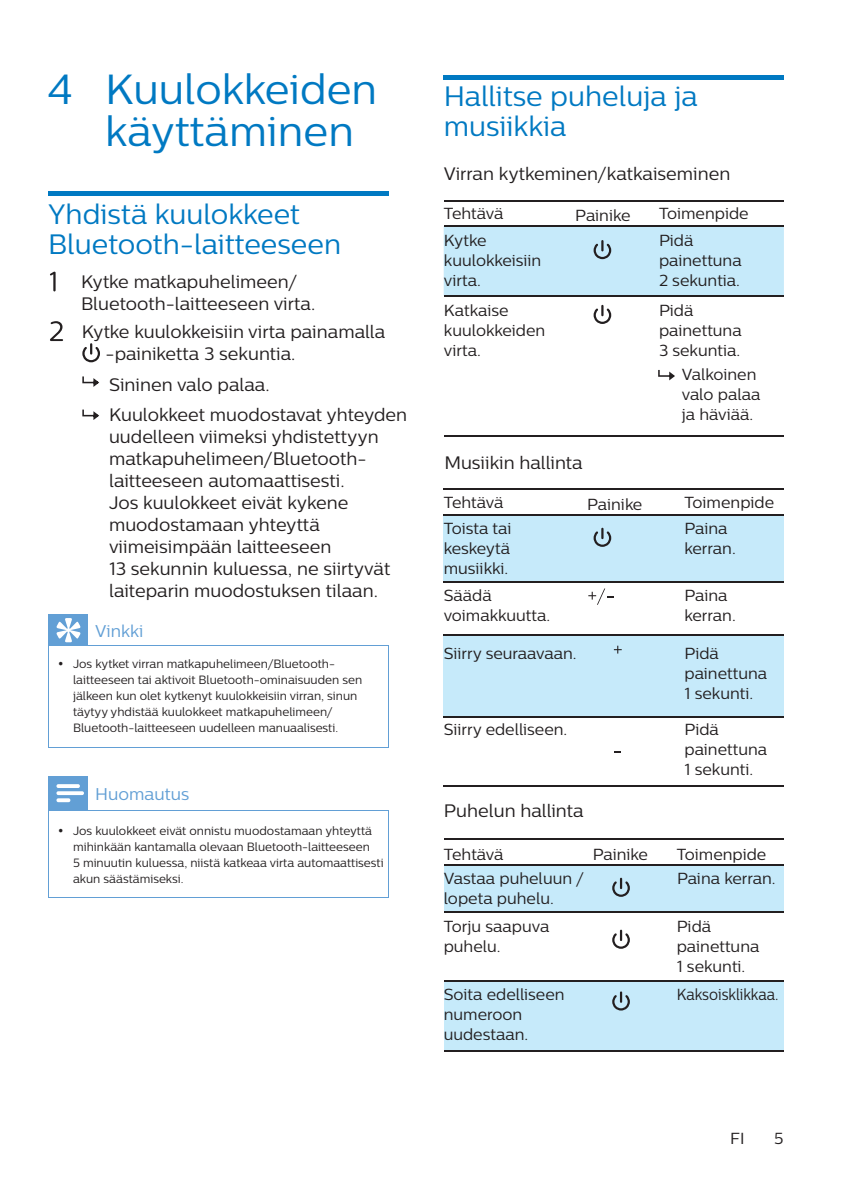
<style>
.page{position:relative;width:842px;height:1191px;background:#fff}
.page>*{position:absolute;margin:0;border:0;box-sizing:border-box;transform-origin:0 0}
.t1{font:42px/42px "Centrale Sans";color:#0079c2}
.t2{font:28px/30px "Centrale Sans";color:#0079c2}
.t3{font:18px/22px "Centrale Sans";color:#231f20}
.t4{font:17px "Centrale Sans";color:#629fd5}
.t5{font:16px/20px "Centrale Sans";color:#231f20}
.t6{font:16px "Centrale Sans";color:#231f20;scale:.89 1}
.t7{font:12px/16px "Centrale Sans";color:#231f20}
</style>
<div class="page">
<hr style="left:48px;top:192px;width:340px;height:4px;background:#0079c2">
<svg style="left:50px;top:272px;width:6px;height:19px"></svg>
<svg style="left:50px;top:321px;width:13px;height:20px"></svg>
<svg style="left:82px;top:376px;width:17px;height:11px"></svg>
<svg style="left:82px;top:409px;width:17px;height:11px"></svg>
<div style="left:49px;top:614px;width:38px;height:31px;background:#629fd5"></div>
<hr style="left:48px;top:645px;width:1px;height:102px;background:#629fd5">
<hr style="left:388px;top:646px;width:1px;height:101px;background:#629fd5">
<hr style="left:48px;top:747px;width:39px;height:1px;background:#629fd5">
<hr style="left:87px;top:747px;width:302px;height:1px;background:#629fd5">
<hr style="left:48px;top:615px;width:1px;height:30px;background:#629fd5">
<hr style="left:48px;top:614px;width:40px;height:1px;background:#629fd5">
<hr style="left:87px;top:615px;width:1px;height:30px;background:#629fd5">
<hr style="left:87px;top:645px;width:302px;height:1px;background:#629fd5">
<svg style="left:57px;top:618px;width:23px;height:24px"></svg>
<div style="left:48px;top:776px;width:39px;height:34px;background:#629fd5"></div>
<hr style="left:48px;top:810px;width:1px;height:87px;background:#629fd5">
<hr style="left:388px;top:810px;width:1px;height:87px;background:#629fd5">
<hr style="left:48px;top:897px;width:39px;height:1px;background:#629fd5">
<hr style="left:87px;top:897px;width:302px;height:1px;background:#629fd5">
<hr style="left:87px;top:776px;width:1px;height:34px;background:#629fd5">
<hr style="left:87px;top:810px;width:302px;height:1px;background:#629fd5">
<svg style="left:56px;top:784px;width:28px;height:18px"></svg>
<hr style="left:444px;top:75px;width:340px;height:4px;background:#0079c2">
<hr style="left:444px;top:200px;width:121px;height:1px;background:#231f20">
<hr style="left:565px;top:200px;width:83px;height:1px;background:#231f20">
<hr style="left:648px;top:200px;width:136px;height:1px;background:#231f20">
<hr style="left:444px;top:436px;width:121px;height:1px;background:#231f20">
<hr style="left:565px;top:436px;width:83px;height:1px;background:#231f20">
<hr style="left:648px;top:436px;width:136px;height:1px;background:#231f20">
<svg style="left:658px;top:370px;width:17px;height:10px"></svg>
<div style="left:674px;top:635px;width:110px;height:81px;background:#c6eafa"></div>
<div style="left:577px;top:635px;width:97px;height:81px;background:#c6eafa"></div>
<div style="left:444px;top:635px;width:133px;height:81px;background:#c6eafa"></div>
<div style="left:674px;top:515px;width:110px;height:68px;background:#c6eafa"></div>
<div style="left:577px;top:515px;width:97px;height:68px;background:#c6eafa"></div>
<div style="left:444px;top:515px;width:133px;height:68px;background:#c6eafa"></div>
<hr style="left:444px;top:489px;width:133px;height:1px;background:#231f20">
<hr style="left:577px;top:489px;width:97px;height:1px;background:#231f20">
<hr style="left:674px;top:489px;width:110px;height:1px;background:#231f20">
<hr style="left:444px;top:514px;width:133px;height:1px;background:#231f20">
<hr style="left:577px;top:514px;width:97px;height:1px;background:#231f20">
<hr style="left:674px;top:514px;width:110px;height:1px;background:#231f20">
<hr style="left:444px;top:582px;width:133px;height:1px;background:#231f20">
<hr style="left:577px;top:582px;width:97px;height:1px;background:#231f20">
<hr style="left:674px;top:582px;width:110px;height:1px;background:#231f20">
<hr style="left:444px;top:634px;width:133px;height:1px;background:#231f20">
<hr style="left:577px;top:634px;width:97px;height:1px;background:#231f20">
<hr style="left:674px;top:634px;width:110px;height:1px;background:#231f20">
<hr style="left:444px;top:716px;width:133px;height:1px;background:#231f20">
<hr style="left:577px;top:716px;width:97px;height:1px;background:#231f20">
<hr style="left:674px;top:716px;width:110px;height:1px;background:#231f20">
<hr style="left:444px;top:785px;width:133px;height:1px;background:#231f20">
<hr style="left:577px;top:785px;width:97px;height:1px;background:#231f20">
<hr style="left:674px;top:785px;width:110px;height:1px;background:#231f20">
<svg style="left:614px;top:645px;width:8px;height:8px"></svg>
<svg style="left:588px;top:588px;width:26px;height:17px"></svg>
<div style="left:666px;top:981px;width:118px;height:69px;background:#c6eafa"></div>
<div style="left:583px;top:981px;width:83px;height:69px;background:#c6eafa"></div>
<div style="left:444px;top:981px;width:139px;height:69px;background:#c6eafa"></div>
<div style="left:666px;top:865px;width:118px;height:47px;background:#c6eafa"></div>
<div style="left:583px;top:865px;width:83px;height:47px;background:#c6eafa"></div>
<div style="left:444px;top:865px;width:139px;height:47px;background:#c6eafa"></div>
<hr style="left:444px;top:839px;width:139px;height:1px;background:#231f20">
<hr style="left:583px;top:839px;width:83px;height:1px;background:#231f20">
<hr style="left:666px;top:839px;width:118px;height:1px;background:#231f20">
<hr style="left:444px;top:864px;width:139px;height:1px;background:#231f20">
<hr style="left:583px;top:864px;width:83px;height:1px;background:#231f20">
<hr style="left:666px;top:864px;width:118px;height:1px;background:#231f20">
<hr style="left:444px;top:912px;width:139px;height:1px;background:#231f20">
<hr style="left:583px;top:912px;width:83px;height:1px;background:#231f20">
<hr style="left:666px;top:912px;width:118px;height:1px;background:#231f20">
<hr style="left:444px;top:980px;width:139px;height:1px;background:#231f20">
<hr style="left:583px;top:980px;width:83px;height:1px;background:#231f20">
<hr style="left:666px;top:980px;width:118px;height:1px;background:#231f20">
<hr style="left:444px;top:1050px;width:139px;height:1px;background:#231f20">
<hr style="left:583px;top:1050px;width:83px;height:1px;background:#231f20">
<hr style="left:666px;top:1050px;width:118px;height:1px;background:#231f20">
<svg style="left:82px;top:343px;width:18px;height:19px"></svg>
<div style="left:444px;top:226px;width:340px;height:70px;background:#c6eafa"></div>
<svg style="left:594px;top:305px;width:17px;height:19px"></svg>
<svg style="left:594px;top:528px;width:17px;height:19px"></svg>
<svg style="left:612px;top:877px;width:18px;height:20px"></svg>
<svg style="left:612px;top:929px;width:18px;height:19px"></svg>
<svg style="left:612px;top:991px;width:18px;height:19px"></svg>
<h1 class="t1" style="left:105px;top:68px;width:273px;text-indent:-58px">4 Kuulokkeiden käyttäminen</h1>
<h2 class="t2" style="left:48px;top:199px;width:295px">Yhdistä kuulokkeet<br>Bluetooth-laitteeseen</h2>
<p class="t3" style="left:81px;top:271px;width:236px">Kytke matkapuhelimeen/<br>Bluetooth-laitteeseen virta.</p>
<p class="t3" style="left:106px;top:320px;width:281px;text-indent:-24px">Kytke kuulokkeisiin virta painamalla -painiketta 3 sekuntia.</p>
<p class="t3" style="left:109px;top:369px;width:300px;line-height:30.6px">Sininen valo palaa.<br>Kuulokkeet muodostavat yhteyden</p>
<p class="t3" style="left:109px;top:426px;width:283px">uudelleen viimeksi yhdistettyyn matkapuhelimeen/Bluetooth&shy;laitteeseen automaattisesti.<br>Jos kuulokkeet eivät kykene muodostamaan yhteyttä viimeisimpään laitteeseen<br>13 sekunnin kuluessa, ne siirtyvät laiteparin muodostuksen tilaan.</p>
<p class="t4" style="left:95px;top:621px;width:50px">Vinkki</p>
<p class="t7" style="left:73px;top:655px;width:291px;text-indent:-15px">• Jos kytket virran matkapuhelimeen/Bluetooth&shy;laitteeseen tai aktivoit Bluetooth-ominaisuuden sen jälkeen kun olet kytkenyt kuulokkeisiin virran, sinun täytyy yhdistää kuulokkeet matkapuhelimeen/ Bluetooth-laitteeseen uudelleen manuaalisesti.</p>
<p class="t4" style="left:95px;top:783px;width:95px">Huomautus</p>
<p class="t7" style="left:73px;top:822px;width:312px;text-indent:-15px">• Jos kuulokkeet eivät onnistu muodostamaan yhteyttä mihinkään kantamalla olevaan Bluetooth-laitteeseen<br>5 minuutin kuluessa, niistä katkeaa virta automaattisesti akun säästämiseksi.</p>
<h2 class="t2" style="left:444px;top:81px;width:256px">Hallitse puheluja ja musiikkia</h2>
<p class="t3" style="left:444px;top:162px;width:288px">Virran kytkeminen/katkaiseminen</p>
<p class="t5" style="left:444px;top:204px;width:61px">Tehtävä</p>
<p class="t5" style="left:575px;top:205px;width:57px">Painike</p>
<p class="t5" style="left:659px;top:204px;width:91px">Toimenpide</p>
<p class="t5" style="left:444px;top:230px;width:99px">Kytke kuulokkeisiin virta.</p>
<p class="t5" style="left:659px;top:230px;width:84px">Pidä painettuna<br>2 sekuntia.</p>
<p class="t5" style="left:659px;top:300px;width:84px">Pidä painettuna<br>3 sekuntia.</p>
<p class="t5" style="left:682px;top:364px;width:80px">Valkoinen valo palaa ja häviää.</p>
<p class="t5" style="left:444px;top:300px;width:103px">Katkaise kuulokkeiden virta.</p>
<p class="t3" style="left:444px;top:451px;width:140px">Musiikin hallinta</p>
<p class="t5" style="left:444px;top:492px;width:61px">Tehtävä</p>
<p class="t5" style="left:587px;top:494px;width:57px">Painike</p>
<p class="t5" style="left:684px;top:492px;width:91px">Toimenpide</p>
<p class="t5" style="left:444px;top:518px;width:69px;text-align:justify">Toista tai keskeytä musiikki.</p>
<p class="t5" style="left:684px;top:518px;width:53px">Paina kerran.</p>
<p class="t5" style="left:684px;top:585px;width:53px">Paina kerran.</p>
<p class="t5" style="left:444px;top:585px;width:108px">Säädä voimakkuutta.</p>
<p class="t5" style="left:444px;top:643px;width:135px">Siirry seuraavaan.</p>
<p class="t5" style="left:684px;top:643px;width:84px">Pidä painettuna<br>1 sekunti.</p>
<p class="t5" style="left:444px;top:719px;width:125px">Siirry edelliseen.</p>
<p class="t3" style="left:444px;top:800px;width:141px">Puhelun hallinta</p>
<p class="t5" style="left:684px;top:719px;width:84px">Pidä painettuna<br>1 sekunti.</p>
<p class="t5" style="left:444px;top:843px;width:61px">Tehtävä</p>
<p class="t5" style="left:593px;top:843px;width:57px">Painike</p>
<p class="t5" style="left:677px;top:843px;width:91px">Toimenpide</p>
<p class="t5" style="left:444px;top:867px;width:142px">Vastaa puheluun / lopeta puhelu.</p>
<p class="t5" style="left:677px;top:868px;width:100px">Paina kerran.</p>
<p class="t5" style="left:677px;top:916px;width:84px">Pidä painettuna<br>1 sekunti.</p>
<p class="t5" style="left:444px;top:916px;width:107px">Torju saapuva puhelu.</p>
<p class="t5" style="left:444px;top:984px;width:122px">Soita edelliseen numeroon uudestaan.</p>
<p class="t6" style="left:677px;top:985px;width:116px">Kaksoisklikkaa.</p>
<p class="t5" style="left:730px;top:1128px;width:16px">FI</p>
<p class="t5" style="left:774px;top:1128px;width:11px">5</p>
</div>
